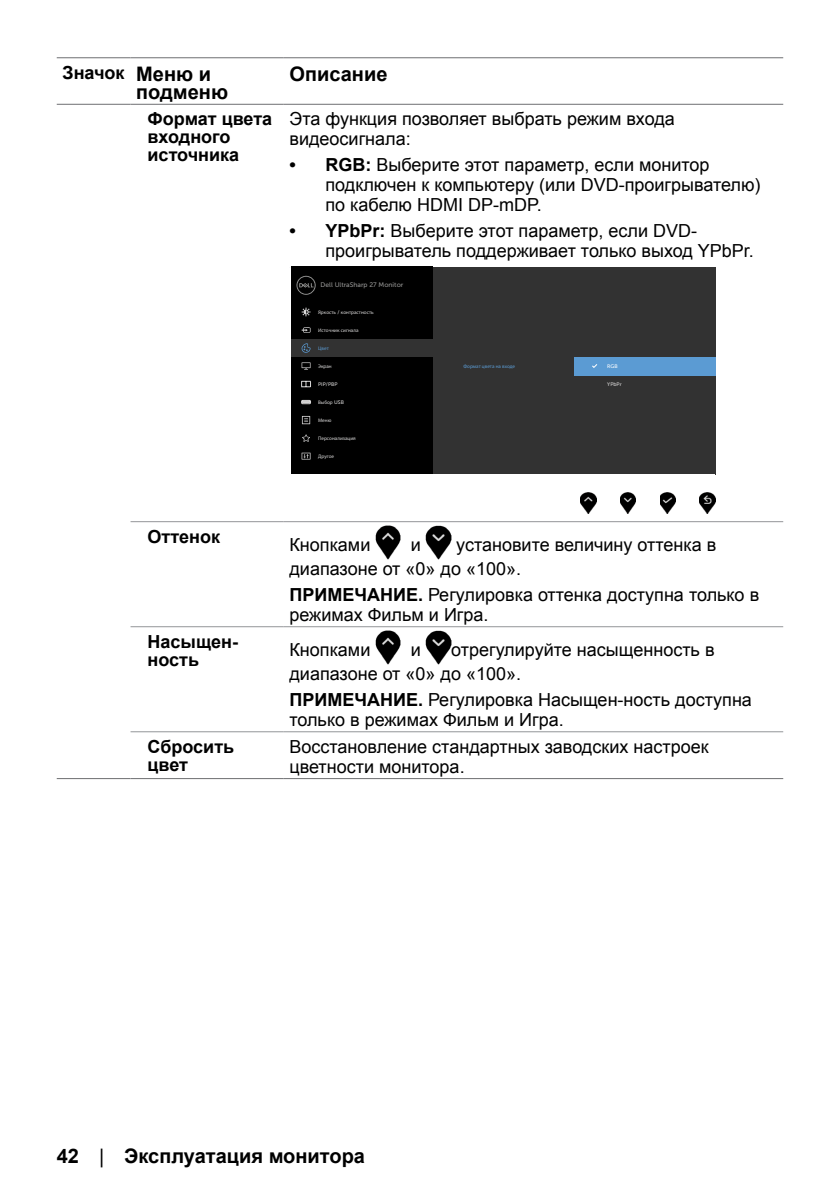
<style>
.page{position:relative;width:840px;height:1191px;background:#fff}
.page>*{position:absolute;margin:0;border:0;box-sizing:border-box;transform-origin:0 0}
.t1{font:700 20px "Arial";color:#000}
.t2{font:18px/20px "Arial";color:#000}
.t3{font:700 18px/18px "Arial";color:#000}
.t4{font:6.6px "Museo Sans For Dell 500";color:#939392}
.t5{font:5px "Myriad Pro";color:#dad9d9}
.t6{font:5px "Myriad Pro";color:#5b9bd3}
.t7{font:5px "Museo Sans For Dell 500";color:#dad9d9}
.t8{font:5px "Museo Sans For Dell 500";color:#fff}
.s1{font-size:20px}
.s2{font-weight:700}
.s3{font-family:"Museo Sans For Dell 500"}
.s4{font-weight:400}
</style>
<div class="page">
<svg style="left:130px;top:522px;width:652px;height:211px"></svg>
<hr style="left:57px;top:57px;width:73px;height:1px;background:#6d6e71">
<hr style="left:130px;top:57px;width:153px;height:1px;background:#6d6e71">
<hr style="left:283px;top:57px;width:499px;height:1px;background:#6d6e71">
<hr style="left:57px;top:104px;width:73px;height:1px;background:#6d6e71">
<hr style="left:130px;top:104px;width:153px;height:1px;background:#6d6e71">
<hr style="left:283px;top:104px;width:499px;height:1px;background:#6d6e71">
<hr style="left:57px;top:778px;width:73px;height:1px;background:#6d6e71">
<hr style="left:130px;top:778px;width:153px;height:1px;background:#6d6e71">
<hr style="left:283px;top:778px;width:499px;height:1px;background:#6d6e71">
<hr style="left:130px;top:521px;width:153px;height:1px;background:#939598">
<hr style="left:283px;top:521px;width:499px;height:1px;background:#939598">
<hr style="left:130px;top:626px;width:153px;height:1px;background:#939598">
<hr style="left:283px;top:626px;width:499px;height:1px;background:#939598">
<hr style="left:130px;top:731px;width:153px;height:1px;background:#939598">
<hr style="left:283px;top:731px;width:499px;height:1px;background:#939598">
<div style="left:432px;top:267px;width:31px;height:207px;background:#323232"></div>
<div style="left:291px;top:267px;width:141px;height:36px;background:#000"></div>
<svg style="left:296px;top:276px;width:19px;height:19px"></svg>
<div style="left:463px;top:267px;width:128px;height:207px;background:#323232"></div>
<div style="left:291px;top:321px;width:141px;height:18px;background:#000"></div>
<div style="left:291px;top:339px;width:141px;height:18px;background:#323232"></div>
<div style="left:291px;top:357px;width:141px;height:18px;background:#000"></div>
<div style="left:291px;top:375px;width:141px;height:18px;background:#000"></div>
<div style="left:291px;top:393px;width:141px;height:18px;background:#000"></div>
<div style="left:291px;top:411px;width:141px;height:18px;background:#000"></div>
<div style="left:291px;top:429px;width:141px;height:18px;background:#000"></div>
<div style="left:291px;top:447px;width:141px;height:18px;background:#000"></div>
<div style="left:291px;top:465px;width:141px;height:9px;background:#000"></div>
<div style="left:291px;top:303px;width:141px;height:18px;background:#000"></div>
<div style="left:591px;top:267px;width:123px;height:207px;background:#323232"></div>
<div style="left:573px;top:357px;width:141px;height:18px;background:#5b9bd3"></div>
<svg style="left:592px;top:364px;width:5px;height:4px"></svg>
<svg style="left:301px;top:343px;width:9px;height:10px"></svg>
<svg style="left:301px;top:327px;width:9px;height:6px"></svg>
<svg style="left:301px;top:362px;width:9px;height:8px"></svg>
<svg style="left:302px;top:416px;width:8px;height:8px"></svg>
<svg style="left:302px;top:434px;width:8px;height:8px"></svg>
<svg style="left:301px;top:453px;width:9px;height:6px"></svg>
<div style="left:301px;top:381px;width:10px;height:6px;border:1px solid #dad9d9"></div>
<svg style="left:301px;top:307px;width:9px;height:9px"></svg>
<img style="left:580px;top:492px;width:15px;height:22px">
<img style="left:620px;top:492px;width:15px;height:22px">
<img style="left:660px;top:492px;width:15px;height:22px">
<img style="left:699px;top:492px;width:15px;height:22px">
<svg style="left:301px;top:400px;width:9px;height:4px"></svg>
<img style="left:375px;top:525px;width:25px;height:34px">
<img style="left:425px;top:525px;width:26px;height:35px">
<img style="left:375px;top:630px;width:25px;height:34px">
<img style="left:425px;top:630px;width:26px;height:34px">
<p class="t3" style="left:62px;top:64px;width:150px">Значок <span class="s1">Меню и</span></p>
<p class="t1" style="left:136px;top:78px;width:93px">подменю</p>
<p class="t1" style="left:289px;top:60px;width:99px">Описание</p>
<p class="t3" style="left:147px;top:111px;width:126px">Формат цвета входного источника</p>
<p class="t2" style="left:289px;top:109px;width:387px">Эта функция позволяет выбрать режим входа видеосигнала:</p>
<p class="t2" style="left:325px;top:155px;width:436px;text-indent:-36px"><span class="s2">• RGB:</span> Выберите этот параметр, если монитор подключен к компьютеру (или DVD-проигрывателю) по кабелю HDMI DP-mDP.</p>
<p class="t2" style="left:325px;top:221px;width:429px;text-indent:-36px"><span class="s2">• YPbPr:</span> Выберите этот параметр, если DVD&shy;проигрыватель поддерживает только выход YPbPr.</p>
<p class="t4" style="left:320px;top:281px;width:84px">Dell UltraSharp 27 Monitor</p>
<p class="t5" style="left:318px;top:309px;width:57px">Яркость <span class="s3">/</span> контрастность</p>
<p class="t3" style="left:147px;top:528px;width:74px">Оттенок</p>
<p class="t5" style="left:318px;top:327px;width:42px">Источник сигнала</p>
<p class="t6" style="left:318px;top:345px;width:12px">Цвет</p>
<p class="t5" style="left:318px;top:363px;width:15px">Экран</p>
<p class="t7" style="left:318px;top:381px;width:21px">PIP/PBP</p>
<p class="t5" style="left:318px;top:399px;width:27px">Выбор <span class="s3">USB</span></p>
<p class="t5" style="left:318px;top:417px;width:15px">Меню</p>
<p class="t5" style="left:318px;top:435px;width:39px">Персонализация</p>
<p class="t5" style="left:318px;top:453px;width:18px">Другое</p>
<p class="t6" style="left:463px;top:363px;width:53px">Формат цвета на входе</p>
<p class="t8" style="left:607px;top:363px;width:12px">RGB</p>
<p class="t7" style="left:607px;top:381px;width:16px">YPbPr</p>
<p class="t2" style="left:289px;top:535px;width:82px">Кнопками</p>
<p class="t2" style="left:410px;top:535px;width:12px">и</p>
<p class="t2" style="left:289px;top:533px;width:428px;line-height:24px;text-indent:167px">установите величину оттенка в диапазоне от «0» до «100».</p>
<p class="t2" style="left:289px;top:585px;width:471px"><span class="s2">ПРИМЕЧАНИЕ.</span> Регулировка оттенка доступна только в режимах Фильм и Игра.</p>
<p class="t3" style="left:147px;top:633px;width:92px">Насыщен&shy;ность</p>
<p class="t2" style="left:289px;top:640px;width:82px">Кнопками</p>
<p class="t2" style="left:410px;top:640px;width:12px">и</p>
<p class="t2" style="left:289px;top:638px;width:426px;line-height:24px;text-indent:162px">отрегулируйте насыщенность в диапазоне от «0» до «100».</p>
<p class="t2" style="left:289px;top:690px;width:464px"><span class="s2">ПРИМЕЧАНИЕ.</span> Регулировка Насыщен-ность доступна только в режимах Фильм и Игра.</p>
<p class="t3" style="left:147px;top:738px;width:88px">Сбросить цвет</p>
<p class="t2" style="left:289px;top:736px;width:420px">Восстановление стандартных заводских настроек цветности монитора.</p>
<p class="t1" style="left:57px;top:1142px;width:309px">42 <span class="s4">|</span> Эксплуатация монитора</p>
</div>
